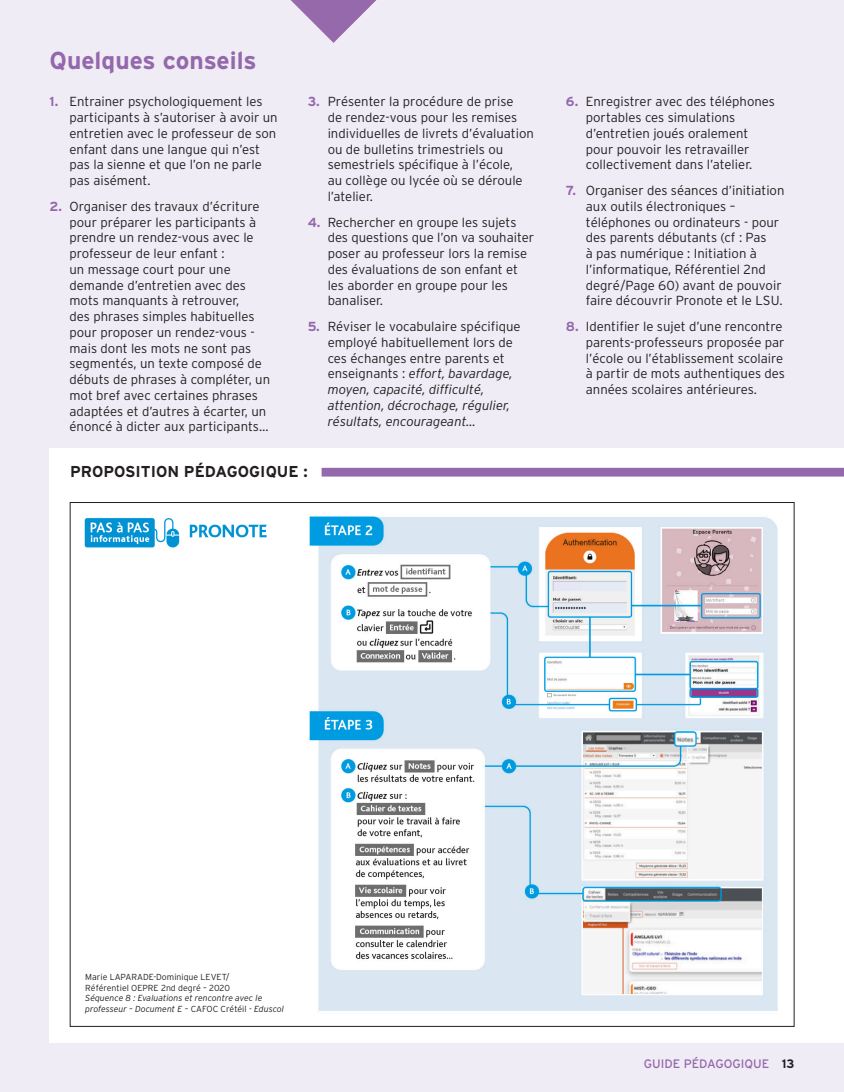
<style>
.page{position:relative;width:844px;height:1092px;background:#fff}
.page>*{position:absolute;margin:0;border:0;box-sizing:border-box;transform-origin:0 0}
.t1{font:700 24.5px "Interstate";color:#9468ac}
.t2{font:700 15.75px "Interstate";color:#231f20}
.t3{font:300 13.12px/15.8px "Interstate";color:#231f20}
.t4{font:italic 300 13.12px/15.8px "Interstate";color:#231f20}
.t5{font:12.25px "Interstate";color:#9468ac}
.t6{font:italic 300 8.75px/10.5px "Interstate";color:#231f20}
.t7{font:300 8.75px/10.5px "Interstate";color:#231f20}
.s1{font-weight:700;color:#9468ac}
.s2{font-weight:700;font-style:normal;color:#9468ac}
.s3{font-style:normal}
.s4{font-weight:700;color:#231f20}
</style>
<div class="page">
<div style="left:0;top:0;width:843px;height:1091px;background:#f0ecf5"></div>
<svg style="left:290px;top:0;width:86px;height:43px"></svg>
<div style="left:50px;top:448px;width:793px;height:594px;background:#fff"></div>
<img style="left:309px;top:516px;width:469px;height:495px">
<div style="left:321px;top:468px;width:522px;height:8px;background:#9468ac"></div>
<img style="left:84px;top:517px;width:183px;height:31px">
<p class="t1" style="left:50px;top:47px;width:209px">Quelques conseils</p>
<p class="t3" style="left:69px;top:94px;width:210px;text-indent:-20px"><span class="s1">1.</span> Entrainer psychologiquement les participants à s’autoriser à avoir un entretien avec le professeur de son enfant dans une langue qui n’est pas la sienne et que l’on ne parle pas aisément.</p>
<p class="t3" style="left:69px;top:198px;width:202px;text-indent:-20px"><span class="s1">2.</span> Organiser des travaux d’écriture pour préparer les participants à prendre un rendez-vous avec le professeur de leur enfant :<br>un message court pour une demande d’entretien avec des mots manquants à retrouver,<br>des phrases simples habituelles pour proposer un rendez-vous - mais dont les mots ne sont pas segmentés, un texte composé de débuts de phrases à compléter, un mot bref avec certaines phrases adaptées et d’autres à écarter, un énoncé à dicter aux participants…</p>
<p class="t3" style="left:327px;top:94px;width:208px;text-indent:-20px"><span class="s1">3.</span> Présenter la procédure de prise<br>de rendez-vous pour les remises individuelles de livrets d’évaluation ou de bulletins trimestriels ou semestriels spécifique à l’école,<br>au collège ou lycée où se déroule l’atelier.</p>
<p class="t3" style="left:327px;top:214px;width:208px;text-indent:-20px"><span class="s1">4.</span> Rechercher en groupe les sujets des questions que l’on va souhaiter poser au professeur lors la remise des évaluations de son enfant et les aborder en groupe pour les banaliser.</p>
<p class="t4" style="left:327px;top:318px;width:194px;text-indent:-20px"><span class="s2">5.</span> <span class="s3">Réviser le vocabulaire spécifique employé habituellement lors de ces échanges entre parents et enseignants :</span> effort, bavardage, moyen, capacité, difficulté, attention, décrochage, régulier, résultats, encourageant…</p>
<p class="t2" style="left:70px;top:462px;width:239px">PROPOSITION PÉDAGOGIQUE :</p>
<p class="t3" style="left:585px;top:94px;width:191px;text-indent:-20px"><span class="s1">6.</span> Enregistrer avec des téléphones portables ces simulations d’entretien joués oralement pour pouvoir les retravailler collectivement dans l’atelier.</p>
<p class="t3" style="left:585px;top:182px;width:200px;text-indent:-20px"><span class="s1">7.</span> Organiser des séances d’initiation aux outils électroniques – téléphones ou ordinateurs - pour des parents débutants (cf : Pas<br>à pas numérique : Initiation à l’informatique, Référentiel 2nd degré/Page 60) avant de pouvoir faire découvrir Pronote et le LSU.</p>
<p class="t3" style="left:585px;top:318px;width:201px;text-indent:-20px"><span class="s1">8.</span> Identifier le sujet d’une rencontre parents-professeurs proposée par l’école ou l’établissement scolaire à partir de mots authentiques des années scolaires antérieures.</p>
<p class="t7" style="left:85px;top:971px;width:146px">Marie LAPARADE-Dominique LEVET/<br>Référentiel OEPRE 2nd degré – 2020</p>
<p class="t6" style="left:85px;top:992px;width:200px">Séquence 8 : Evaluations et rencontre avec le professeur – Document E <span class="s3">– CAFOC Crétéil -</span> Eduscol</p>
<p class="t5" style="left:643px;top:1056px;width:152px">GUIDE PÉDAGOGIQUE <span class="s4">13</span></p>
</div>
